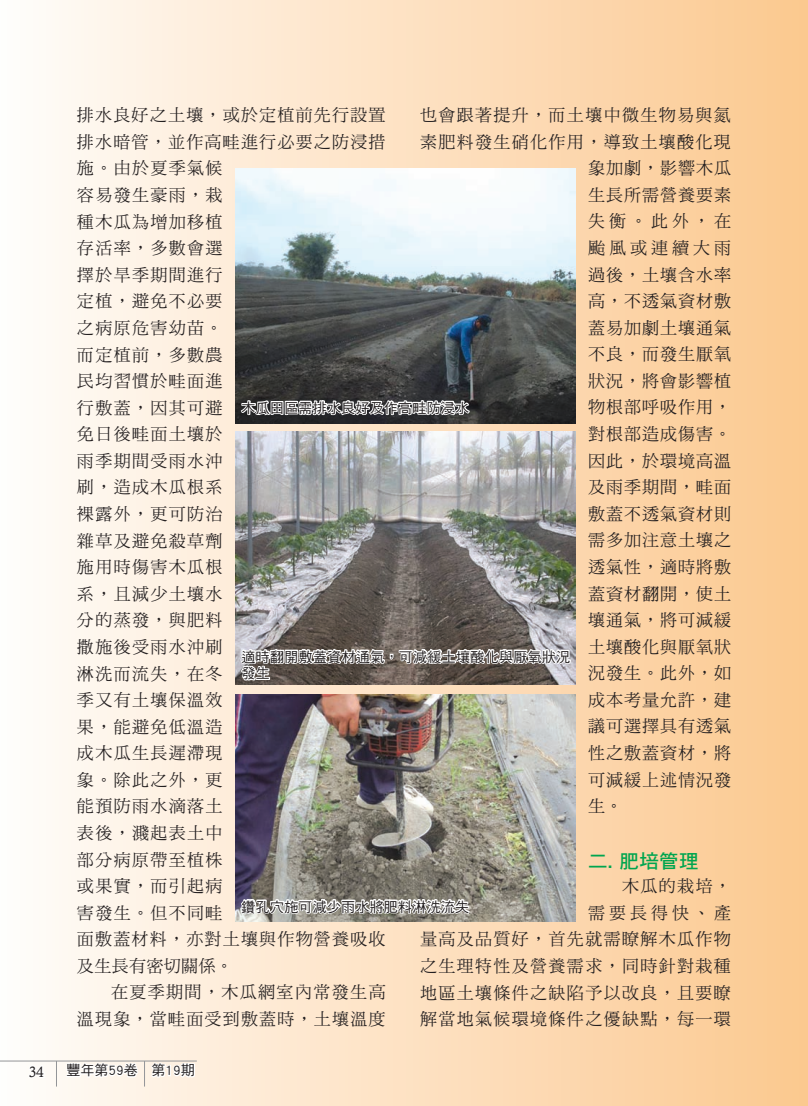
<style>
.page{position:relative;width:808px;height:1106px;background:#fff}
.page>*{position:absolute;margin:0;border:0;box-sizing:border-box;transform-origin:0 0}
.內文{font:19.5px "DF Hei Std W7";color:#00a54f}
.內文-2{font:16.95px/26.5px "DF Ming Std W5";letter-spacing:.08em;color:#231f20;text-align:right}
.內文-3{font:16.95px "DF Ming Std W5";letter-spacing:.055em;color:#231f20}
.內文-4{font:16.95px "DF Ming Std W5";letter-spacing:.23em;color:#231f20}
.t1{font:15px "Calisto";color:#231f20}
.內文-5{font:13.95px/16.5px "DF Hei Std W5";letter-spacing:.02em;color:#231f20}
.正常{font:13.95px "DF Hei Std W5";color:#231f20}
</style>
<div class="page">
<div style="left:0;top:0;width:808px;height:1106px;background:linear-gradient(to right,#fefcf9,#fbc88e)"></div>
<img style="left:235px;top:168px;width:340px;height:256px">
<img style="left:235px;top:431px;width:340px;height:253px">
<img style="left:235px;top:695px;width:340px;height:226px">
<svg style="left:240px;top:391px;width:231px;height:31px"></svg>
<svg style="left:239px;top:857px;width:232px;height:67px;background:#9a968f"></svg>
<svg style="left:236px;top:630px;width:336px;height:52px"></svg>
<svg style="left:27px;top:1061px;width:19px;height:18px"></svg>
<hr style="left:0;top:1060px;width:197px;height:1px;background:#939598">
<svg style="left:56px;top:1061px;width:1px;height:25px"></svg>
<svg style="left:65px;top:1044px;width:131px;height:42px"></svg>
<p class="內文-2" style="left:420px;top:101px;width:312px">也會跟著提升，而土壤中微生物易與氮</p>
<p class="內文-2" style="left:420px;top:128px;width:312px">素肥料發生硝化作用，導致土壤酸化現</p>
<p class="內文-2" style="left:588px;top:155px;width:144px">象加劇，影響木瓜</p>
<p class="內文-3" style="left:588px;top:185px;width:144px">生長所需營養要素</p>
<p class="內文-2" style="left:588px;top:208px;width:144px">失衡。此外，在</p>
<p class="內文-4" style="left:588px;top:239px;width:144px">颱風或連續大雨</p>
<p class="內文-2" style="left:588px;top:261px;width:144px">過後，土壤含水率</p>
<p class="內文-2" style="left:588px;top:287px;width:144px">高，不透氣資材敷</p>
<p class="內文-3" style="left:588px;top:318px;width:144px">蓋易加劇土壤通氣</p>
<p class="內文-2" style="left:588px;top:341px;width:144px">不良，而發生厭氧</p>
<p class="內文-2" style="left:588px;top:367px;width:144px">狀況，將會影響植</p>
<p class="內文-3" style="left:588px;top:398px;width:144px">物根部呼吸作用，</p>
<p class="內文-3" style="left:588px;top:425px;width:144px">對根部造成傷害。</p>
<p class="內文-2" style="left:588px;top:447px;width:144px">因此，於環境高溫</p>
<p class="內文-2" style="left:588px;top:473px;width:144px">及雨季期間，畦面</p>
<p class="內文-3" style="left:588px;top:504px;width:144px">敷蓋不透氣資材則</p>
<p class="內文-3" style="left:588px;top:531px;width:144px">需多加注意土壤之</p>
<p class="內文-2" style="left:588px;top:553px;width:144px">透氣性，適時將敷</p>
<p class="內文-2" style="left:588px;top:580px;width:144px">蓋資材翻開，使土</p>
<p class="內文-2" style="left:588px;top:606px;width:144px">壤通氣，將可減緩</p>
<p class="內文-3" style="left:588px;top:637px;width:144px">土壤酸化與厭氧狀</p>
<p class="內文-2" style="left:588px;top:659px;width:144px">況發生。此外，如</p>
<p class="內文-2" style="left:588px;top:686px;width:144px">成本考量允許，建</p>
<p class="內文-3" style="left:588px;top:717px;width:144px">議可選擇具有透氣</p>
<p class="內文-2" style="left:588px;top:739px;width:144px">性之敷蓋資材，將</p>
<p class="內文-3" style="left:588px;top:770px;width:144px">可減緩上述情況發</p>
<p class="內文-2" style="left:588px;top:792px;width:36px">生。</p>
<p class="內文" style="left:588px;top:850px;width:112px">二. 肥培管理</p>
<p class="內文-2" style="left:420px;top:872px;width:312px">木瓜的栽培，<br>需要長得快、產<br>量高及品質好，首先就需瞭解木瓜作物之生理特性及營養需求，同時針對栽種地區土壤條件之缺陷予以改良，且要瞭解當地氣候環境條件之優缺點，每一環</p>
<p class="內文-2" style="left:77px;top:102px;width:310px;text-align:left">排水良好之土壤，或於定植前先行設置排水暗管，並作高畦進行必要之防浸措施。由於夏季氣候<br>容易發生豪雨，栽<br>種木瓜為增加移植<br>存活率，多數會選<br>擇於旱季期間進行<br>定植，避免不必要<br>之病原危害幼苗。<br>而定植前，多數農<br>民均習慣於畦面進<br>行敷蓋，因其可避<br>免日後畦面土壤於<br>雨季期間受雨水沖<br>刷，造成木瓜根系<br>裸露外，更可防治<br>雜草及避免殺草劑<br>施用時傷害木瓜根<br>系，且減少土壤水<br>分的蒸發，與肥料<br>撒施後受雨水沖刷<br>淋洗而流失，在冬<br>季又有土壤保溫效<br>果，能避免低溫造<br>成木瓜生長遲滯現<br>象。除此之外，更<br>能預防雨水滴落土<br>表後，濺起表土中<br>部分病原帶至植株<br>或果實，而引起病<br>害發生。但不同畦<br>面敷蓋材料，亦對土壤與作物營養吸收及生長有密切關係。</p>
<p class="內文-2" style="left:77px;top:978px;width:310px">在夏季期間，木瓜網室內常發生高<br>溫現象，當畦面受到敷蓋時，土壤溫度</p>
<p class="內文-5" style="left:242px;top:399px;width:229px">木瓜田區需排水良好及作高畦防浸水</p>
<p class="內文-5" style="left:242px;top:648px;width:330px">適時翻開敷蓋資材通氣，可減緩土壤酸化與厭氧狀況發生</p>
<p class="內文-5" style="left:242px;top:898px;width:229px">鑽孔穴施可減少雨水將肥料淋洗流失</p>
<p class="t1" style="left:29px;top:1063px;width:17px">34</p>
<p class="正常" style="left:66px;top:1062px;width:130px">豐年第59卷　第19期</p>
</div>
